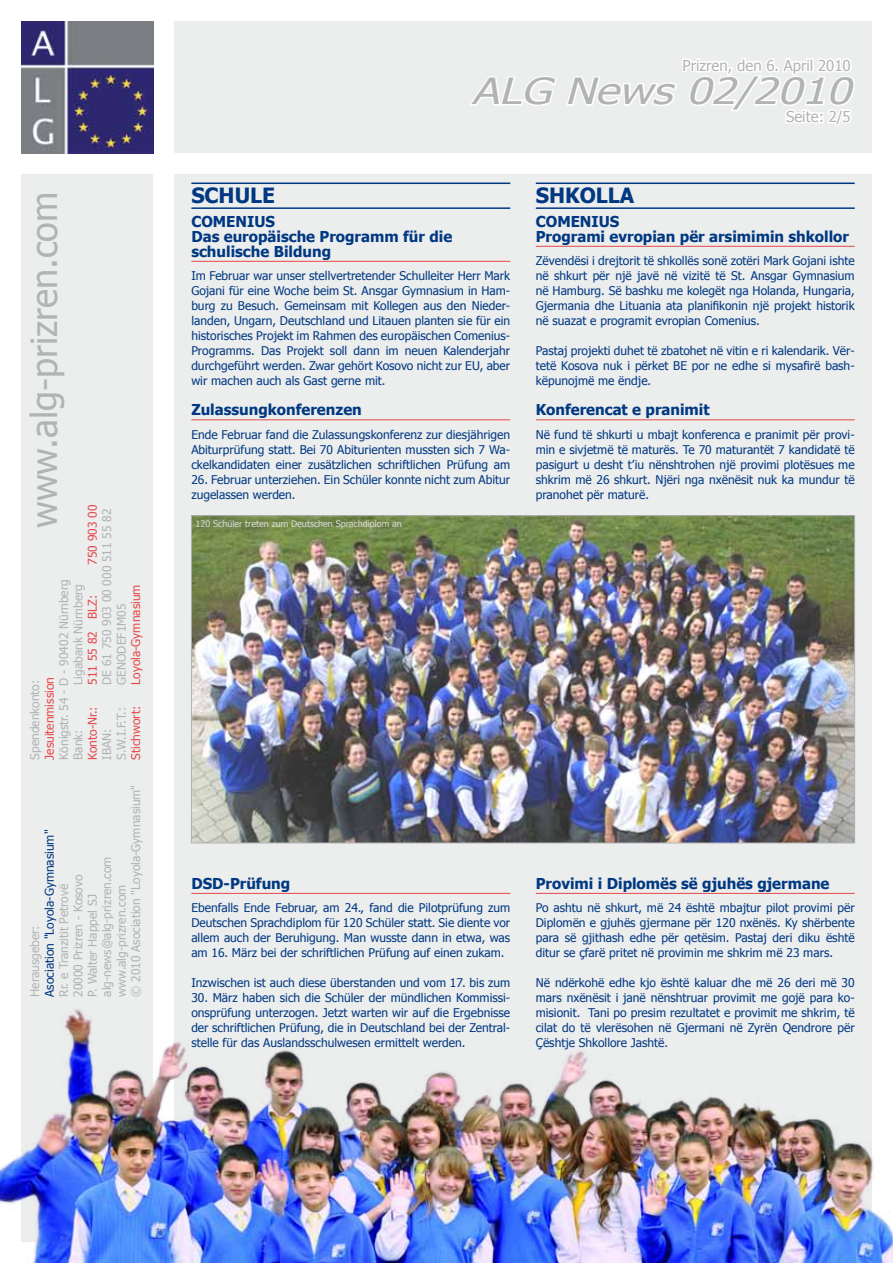
<style>
.page{position:relative;width:893px;height:1263px;background:#fff}
.page>*{position:absolute;margin:0;border:0;box-sizing:border-box;transform-origin:0 0}
.t1{font:36px "Tahoma";color:#b1b3b4}
.t2{font:italic 36px "Tahoma";color:#b1b3b4;scale:1.25 1}
.t3{font:700 21px "Tahoma";color:#003882}
.t4{font:700 15px/15px "Tahoma";color:#003882}
.t5{font:15px "Tahoma";color:#b1b3b4}
.t6{font:12px/15px "Tahoma";color:#003882;text-align:justify}
.t7{font:12px "Tahoma";color:#b1b3b4}
.t8{font:12px "Tahoma";color:#e7494b}
.t9{font:9px "Tahoma";color:#d9dadb}
</style>
<div class="page">
<img style="left:21px;top:21px;width:132px;height:132px">
<div style="left:21px;top:174px;width:132px;height:1068px;background:#eceded"></div>
<div style="left:174px;top:174px;width:698px;height:1068px;background:#eceded"></div>
<img style="left:0;top:1009px;width:893px;height:254px">
<div style="left:174px;top:21px;width:698px;height:132px;background:#eceded"></div>
<svg style="left:470px;top:58px;width:385px;height:68px"></svg>
<hr style="left:536px;top:183px;width:319px;height:1px;background:#003882">
<hr style="left:536px;top:207px;width:319px;height:2px;background:#003882">
<hr style="left:536px;top:246px;width:319px;height:1px;background:#e7494b">
<hr style="left:536px;top:419px;width:319px;height:1px;background:#e7494b">
<hr style="left:536px;top:893px;width:319px;height:1px;background:#e7494b">
<hr style="left:191px;top:183px;width:319px;height:1px;background:#003882">
<hr style="left:191px;top:207px;width:319px;height:2px;background:#003882">
<hr style="left:191px;top:261px;width:319px;height:1px;background:#e7494b">
<hr style="left:191px;top:419px;width:319px;height:1px;background:#e7494b">
<hr style="left:191px;top:893px;width:319px;height:1px;background:#e7494b">
<img style="left:193px;top:518px;width:660px;height:323px">
<h1 class="t1" style="left:21px;top:528px;width:338px;rotate:-90deg">www.alg-prizren.com</h1>
<p class="t8" style="left:85px;top:565px;width:61px;rotate:-90deg">750 903 00</p>
<p class="t7" style="left:99px;top:685px;width:177px;rotate:-90deg">DE 61 750 903 00 000 511 55 82</p>
<p class="t7" style="left:56px;top:760px;width:182px;rotate:-90deg">Königstr. 54 - D - 90402 Nürnberg</p>
<p class="t7" style="left:70px;top:685px;width:102px;rotate:-90deg">Ligabank Nürnberg</p>
<p class="t8" style="left:128px;top:685px;width:102px;rotate:-90deg">Loyola-Gymnasium</p>
<p class="t8" style="left:85px;top:685px;width:91px;rotate:-90deg">511 55 82 BLZ:</p>
<p class="t7" style="left:114px;top:685px;width:83px;rotate:-90deg">GENODEF1M05</p>
<p class="t8" style="left:42px;top:760px;width:84px;rotate:-90deg">Jesuitenmission</p>
<p class="t7" style="left:27px;top:760px;width:81px;rotate:-90deg">Spendenkonto:</p>
<p class="t8" style="left:128px;top:760px;width:55px;rotate:-90deg">Stichwort:</p>
<p class="t8" style="left:85px;top:760px;width:55px;rotate:-90deg">Konto-Nr.:</p>
<p class="t7" style="left:114px;top:760px;width:55px;rotate:-90deg">S.W.I.F.T.:</p>
<p class="t7" style="left:99px;top:760px;width:32px;rotate:-90deg">IBAN:</p>
<p class="t7" style="left:70px;top:760px;width:32px;rotate:-90deg">Bank:</p>
<p class="t7" style="left:128px;top:997px;width:213px;rotate:-90deg">© 2010 Asociation "Loyola-Gymnasium"</p>
<p class="t6" style="left:41px;top:997px;width:169px;rotate:-90deg">Asociation "Loyola-Gymnasium"</p>
<p class="t7" style="left:99px;top:997px;width:142px;rotate:-90deg">alg-news@alg-prizren.com</p>
<p class="t7" style="left:70px;top:997px;width:124px;rotate:-90deg">20000 Prizren - Kosovo</p>
<p class="t7" style="left:56px;top:997px;width:114px;rotate:-90deg">Rr. e Tranzitit Petrovë</p>
<p class="t7" style="left:114px;top:997px;width:114px;rotate:-90deg">www.alg-prizren.com</p>
<p class="t7" style="left:85px;top:997px;width:104px;rotate:-90deg">P. Walter Happel SJ</p>
<p class="t7" style="left:27px;top:997px;width:73px;rotate:-90deg">Herausgeber:</p>
<p class="t5" style="left:682px;top:56px;width:170px">Prizren, den 6. April 2010</p>
<h1 class="t2" style="left:472px;top:68px;width:314px">ALG News02/2010</h1>
<p class="t5" style="left:786px;top:107px;width:66px">Seite: 2/5</p>
<h2 class="t3" style="left:191px;top:182px;width:85px">SCHULE</h2>
<p class="t4" style="left:191px;top:213px;width:262px">COMENIUS<br>Das europäische Programm für die schulische Bildung</p>
<p class="t6" style="left:191px;top:268px;width:320px">Im Februar war unser stellvertretender Schulleiter Herr Mark Gojani für eine Woche beim St. Ansgar Gymnasium in Ham&shy;burg zu Besuch. Gemeinsam mit Kollegen aus den Nieder&shy;landen, Ungarn, Deutschland und Litauen planten sie für ein historisches Projekt im Rahmen des europäischen Comenius-Programms. Das Projekt soll dann im neuen Kalenderjahr durchgeführt werden. Zwar gehört Kosovo nicht zur EU, aber wir machen auch als Gast gerne mit.</p>
<p class="t4" style="left:191px;top:402px;width:172px">Zulassungkonferenzen</p>
<p class="t6" style="left:191px;top:426px;width:320px">Ende Februar fand die Zulassungskonferenz zur diesjährigen Abiturprüfung statt. Bei 70 Abiturienten mussten sich 7 Wa&shy;ckelkandidaten einer zusätzlichen schriftlichen Prüfung am</p>
<p class="t6" style="left:191px;top:471px;width:320px">26. Februar unterziehen. Ein Schüler konnte nicht zum Abitur zugelassen werden.</p>
<p class="t9" style="left:196px;top:518px;width:208px">120 Schüler treten zum Deutschen Sprachdiplom an</p>
<h2 class="t3" style="left:536px;top:182px;width:100px">SHKOLLA</h2>
<p class="t4" style="left:536px;top:213px;width:315px">COMENIUS<br>Programi evropian për arsimimin shkollor</p>
<p class="t6" style="left:536px;top:253px;width:320px">Zëvendësi i drejtorit të shkollës sonë zotëri Mark Gojani ishte në shkurt për një javë në vizitë të St. Ansgar Gymnasium në Hamburg. Së bashku me kolegët nga Holanda, Hungaria, Gjermania dhe Lituania ata planifikonin një projekt historik në suazat e programit evropian Comenius.</p>
<p class="t6" style="left:536px;top:343px;width:320px">Pastaj projekti duhet të zbatohet në vitin e ri kalendarik. Vër&shy;tetë Kosova nuk i përket BE por ne edhe si mysafirë bash&shy;këpunojmë me ëndje.</p>
<p class="t4" style="left:536px;top:402px;width:175px">Konferencat e pranimit</p>
<p class="t6" style="left:536px;top:426px;width:320px">Në fund të shkurti u mbajt konferenca e pranimit për provi&shy;min e sivjetmë të maturës. Te 70 maturantët 7 kandidatë të pasigurt u desht t’iu nënshtrohen një provimi plotësues me shkrim më 26 shkurt. Njëri nga nxënësit nuk ka mundur të pranohet për maturë.</p>
<p class="t4" style="left:191px;top:875px;width:100px">DSD-Prüfung</p>
<p class="t6" style="left:191px;top:900px;width:320px">Ebenfalls Ende Februar, am 24., fand die Pilotprüfung zum Deutschen Sprachdiplom für 120 Schüler statt. Sie diente vor allem auch der Beruhigung. Man wusste dann in etwa, was am 16. März bei der schriftlichen Prüfung auf einen zukam.</p>
<p class="t6" style="left:191px;top:975px;width:320px">Inzwischen ist auch diese überstanden und vom 17. bis zum</p>
<p class="t6" style="left:191px;top:990px;width:320px">30. März haben sich die Schüler der mündlichen Kommissi&shy;onsprüfung unterzogen. Jetzt warten wir auf die Ergebnisse der schriftlichen Prüfung, die in Deutschland bei der Zentral&shy;stelle für das Auslandsschulwesen ermittelt werden.</p>
<p class="t4" style="left:536px;top:875px;width:295px">Provimi i Diplomës së gjuhës gjermane</p>
<p class="t6" style="left:536px;top:900px;width:320px">Po ashtu në shkurt, më 24 është mbajtur pilot provimi për Diplomën e gjuhës gjermane për 120 nxënës. Ky shërbente para së gjithash edhe për qetësim. Pastaj deri diku është ditur se çfarë pritet në provimin me shkrim më 23 mars.</p>
<p class="t6" style="left:536px;top:975px;width:320px">Në ndërkohë edhe kjo është kaluar dhe më 26 deri më 30 mars nxënësit i janë nënshtruar provimit me gojë para ko&shy;misionit. Tani po presim rezultatet e provimit me shkrim, të cilat do të vlerësohen në Gjermani në Zyrën Qendrore për Çështje Shkollore Jashtë.</p>
</div>
